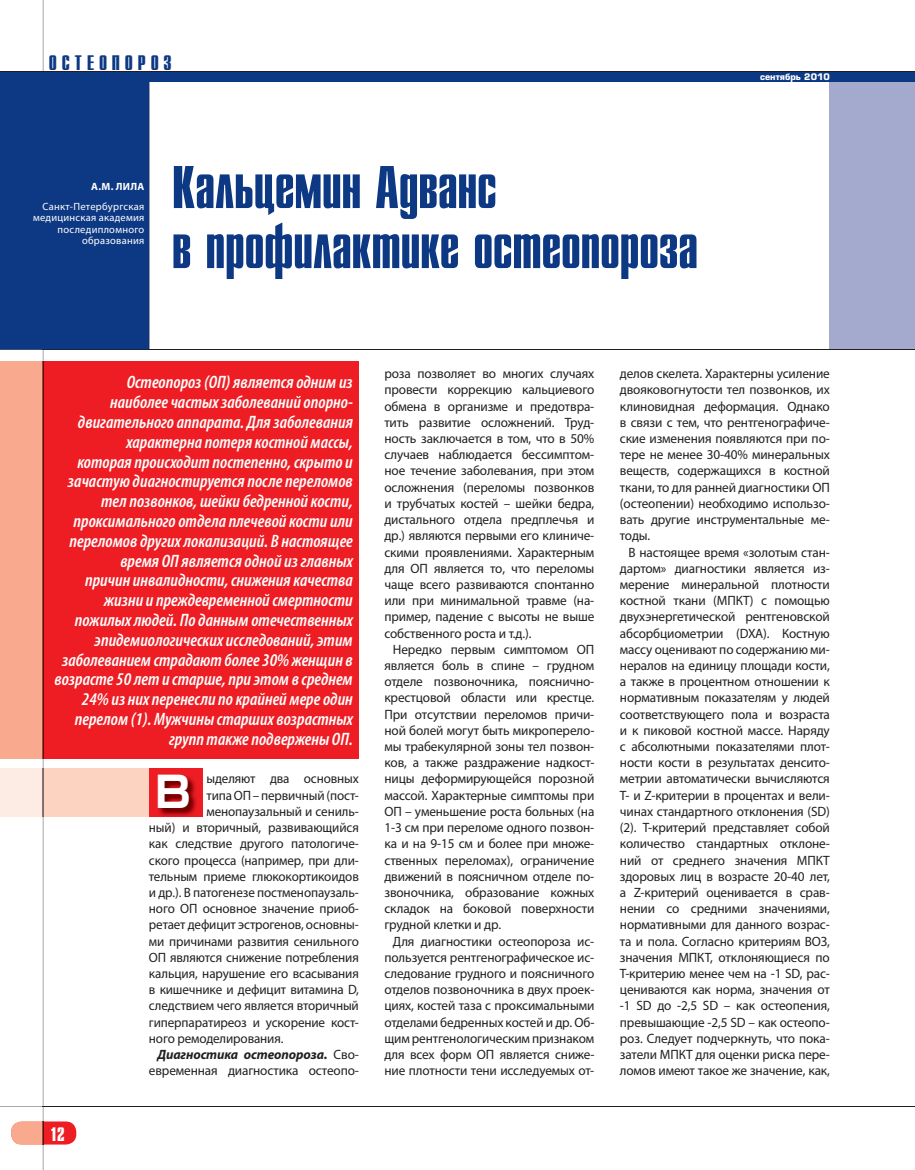
<style>
.page{position:relative;width:915px;height:1170px;background:#fff}
.page>*{position:absolute;margin:0;border:0;box-sizing:border-box;transform-origin:0 0}
.t1{font:60px/60px "Star C";color:#0d3883}
.t2{font:700 48px "Europe Ext";color:#fff;scale:.84 1}
.t3{font:21px "Star C";letter-spacing:.23em;color:#0d3883}
.t4{font:19.5px "Star C";color:#fff}
.t5{font:italic 600 condensed 18px/19.8px "Myriad Pro";color:#fff;text-align:right}
.t6{font:13.5px/16.2px "Myriad Pro";letter-spacing:-.01em;color:#231f20;text-align:justify}
.t7{font:italic 700 13.5px "Myriad Pro";letter-spacing:-.01em;color:#231f20}
.t8{font:10.5px/11.6px "Myriad Pro";letter-spacing:.025em;color:#fff;text-align:right}
.t9{font:700 10.5px "Myriad Pro";color:#fff}
.t10{font:700 8.85px "Europe";color:#fff}
.s1{font-weight:400;font-style:normal}
</style>
<div class="page">
<hr style="left:0;top:1105px;width:914px;height:1px;background:#231f20">
<div style="left:0;top:360px;width:359px;height:398px;background:#ee1d23"></div>
<div style="left:829px;top:81px;width:85px;height:269px;background:#a4aace"></div>
<div style="left:11px;top:1121px;width:65px;height:23px;background:#ee1d23;border-radius:11px"></div>
<hr style="left:0;top:349px;width:914px;height:1px;background:#231f20">
<div style="left:0;top:768px;width:188px;height:48px;background:#fcd2c0"></div>
<div style="left:149px;top:768px;width:53px;height:48px;background:#ee1d23"></div>
<img style="left:158px;top:776px;width:39px;height:40px">
<svg style="left:0;top:0;width:43px;height:1107px"></svg>
<hr style="left:0;top:1105px;width:43px;height:1px;background:#a8a9ad">
<div style="left:0;top:360px;width:43px;height:398px;background:#f8a98e"></div>
<div style="left:0;top:768px;width:43px;height:48px;background:#fdece4"></div>
<hr style="left:43px;top:0;width:1px;height:71px;background:#808285">
<hr style="left:43px;top:816px;width:1px;height:289px;background:#808285">
<hr style="left:43px;top:360px;width:1px;height:398px;background:#7e5447">
<svg style="left:11px;top:1105px;width:33px;height:64px"></svg>
<hr style="left:43px;top:768px;width:1px;height:48px;background:#817876">
<div style="left:0;top:82px;width:149px;height:278px;background:#0d3883"></div>
<hr style="left:0;top:71px;width:914px;height:2px;background:#231f20">
<div style="left:0;top:72px;width:914px;height:10px;background:#0d3883"></div>
<h3 class="t3" style="left:49px;top:52px;width:124px">ОСТЕОПОРОЗ</h3>
<p class="t9" style="left:91px;top:179px;width:55px">А.М. ЛИЛА</p>
<p class="t8" style="left:33px;top:200px;width:113px">Санкт-Петербургская медицинская академия последипломного образования</p>
<h1 class="t1" style="left:172px;top:159px;width:527px">Кальцемин Адванс<br>в профилактике остеопороза</h1>
<p class="t10" style="left:759px;top:72px;width:71px">сентябрь 2010</p>
<p class="t5" style="left:55px;top:372px;width:300px">Остеопороз (ОП) является одним из<br>наиболее частых заболеваний опорно&shy;двигательного аппарата. Для заболевания характерна потеря костной массы,<br>которая происходит постепенно, скрыто и зачастую диагностируется после переломов тел позвонков, шейки бедренной кости, проксимального отдела плечевой кости или переломов других локализаций. В настоящее время ОП является одной из главных<br>причин инвалидности, снижения качества жизни и преждевременной смертности пожилых людей. По данным отечественных эпидемиологических исследований, этим заболеванием страдают более 30% женщин в возрасте 50 лет и старше, при этом в среднем 24% из них перенесли по крайней мере один перелом (1). Мужчины старших возрастных групп также подвержены ОП.</p>
<h3 class="t4" style="left:50px;top:1123px;width:17px">12</h3>
<h2 class="t2" style="left:155px;top:765px;width:44px">В</h2>
<p class="t6" style="left:206px;top:770px;width:154px">ыделяют два основных</p>
<p class="t6" style="left:206px;top:786px;width:154px">типа ОП – первичный (пост-</p>
<p class="t6" style="left:206px;top:803px;width:154px">менопаузальный и сениль-</p>
<p class="t6" style="left:149px;top:819px;width:211px">ный) и вторичный, развивающийся</p>
<p class="t6" style="left:149px;top:835px;width:211px">как следствие другого патологиче-</p>
<p class="t6" style="left:149px;top:851px;width:211px">ского процесса (например, при дли-</p>
<p class="t6" style="left:149px;top:867px;width:211px">тельным приеме глюкокортикоидов</p>
<p class="t6" style="left:149px;top:884px;width:211px">и др.). В патогенезе постменопаузаль-</p>
<p class="t6" style="left:149px;top:900px;width:211px">ного ОП основное значение приоб-</p>
<p class="t6" style="left:149px;top:916px;width:211px">ретает дефицит эстрогенов, основны-</p>
<p class="t6" style="left:149px;top:932px;width:211px">ми причинами развития сенильного</p>
<p class="t6" style="left:149px;top:948px;width:211px">ОП являются снижение потребления</p>
<p class="t6" style="left:149px;top:965px;width:211px">кальция, нарушение его всасывания</p>
<p class="t6" style="left:149px;top:981px;width:211px">в кишечнике и дефицит витамина D,</p>
<p class="t6" style="left:149px;top:997px;width:211px">следствием чего является вторичный</p>
<p class="t6" style="left:149px;top:1013px;width:211px">гиперпаратиреоз и ускорение кост-</p>
<p class="t6" style="left:149px;top:1029px;width:136px">ного ремоделирования.</p>
<p class="t7" style="left:157px;top:1045px;width:203px">Диагностика остеопороза. <span class="s1">Сво-</span></p>
<p class="t6" style="left:149px;top:1062px;width:211px">евременная диагностика остеопо-</p>
<p class="t6" style="left:384px;top:365px;width:211px">роза позволяет во многих случаях провести коррекцию кальциевого обмена в организме и предотвра&shy;тить развитие осложнений. Труд&shy;ность заключается в том, что в 50% случаев наблюдается бессимптом&shy;ное течение заболевания, при этом осложнения (переломы позвонков и трубчатых костей – шейки бедра, дистального отдела предплечья и др.) являются первыми его клиниче&shy;скими проявлениями. Характерным для ОП является то, что переломы чаще всего развиваются спонтанно или при минимальной травме (на&shy;пример, падение с высоты не выше собственного роста и т.д.).</p>
<p class="t6" style="left:384px;top:641px;width:211px;text-indent:9px">Нередко первым симптомом ОП является боль в спине – грудном отделе позвоночника, пояснично&shy;крестцовой области или крестце.<br>При отсутствии переломов причи&shy;ной болей могут быть микроперело&shy;мы трабекулярной зоны тел позвон&shy;ков, а также раздражение надкост&shy;ницы деформирующейся порозной массой. Характерные симптомы при ОП – уменьшение роста больных (на 1-3 см при переломе одного позвон&shy;ка и на 9-15 см и более при множе&shy;ственных переломах), ограничение движений в поясничном отделе по&shy;звоночника, образование кожных складок на боковой поверхности грудной клетки и др.</p>
<p class="t6" style="left:384px;top:932px;width:211px;text-indent:9px">Для диагностики остеопороза ис&shy;пользуется рентгенографическое ис&shy;следование грудного и поясничного отделов позвоночника в двух проек&shy;циях, костей таза с проксимальными отделами бедренных костей и др. Об&shy;щим рентгенологическим признаком для всех форм ОП является сниже&shy;ние плотности тени исследуемых от-</p>
<p class="t6" style="left:619px;top:365px;width:211px">делов скелета. Характерны усиление двояковогнутости тел позвонков, их клиновидная деформация. Однако в связи с тем, что рентгенографиче&shy;ские изменения появляются при по&shy;тере не менее 30-40% минеральных веществ, содержащихся в костной ткани, то для ранней диагностики ОП (остеопении) необходимо использо&shy;вать другие инструментальные ме&shy;тоды.</p>
<p class="t6" style="left:619px;top:543px;width:211px;text-indent:9px">В настоящее время «золотым стан&shy;дартом» диагностики является из&shy;мерение минеральной плотности костной ткани (МПКТ) с помощью двухэнергетической рентгеновской абсорбциометрии (DXA). Костную массу оценивают по содержанию ми&shy;нералов на единицу площади кости, а также в процентном отношении к нормативным показателям у людей соответствующего пола и возраста и к пиковой костной массе. Наряду с абсолютными показателями плот&shy;ности кости в результатах денсито&shy;метрии автоматически вычисляются Т- и Z-критерии в процентах и вели&shy;чинах стандартного отклонения (SD) (2). Т-критерий представляет собой количество стандартных отклоне&shy;ний от среднего значения МПКТ здоровых лиц в возрасте 20-40 лет, а Z-критерий оценивается в срав&shy;нении со средними значениями, нормативными для данного возрас&shy;та и пола. Согласно критериям ВОЗ, значения МПКТ, отклоняющиеся по Т-критерию менее чем на -1 SD, рас&shy;цениваются как норма, значения от -1 SD до -2,5 SD – как остеопения, превышающие -2,5 SD – как остеопо&shy;роз. Следует подчеркнуть, что пока&shy;затели МПКТ для оценки риска пере&shy;ломов имеют такое же значение, как,</p>
</div>
